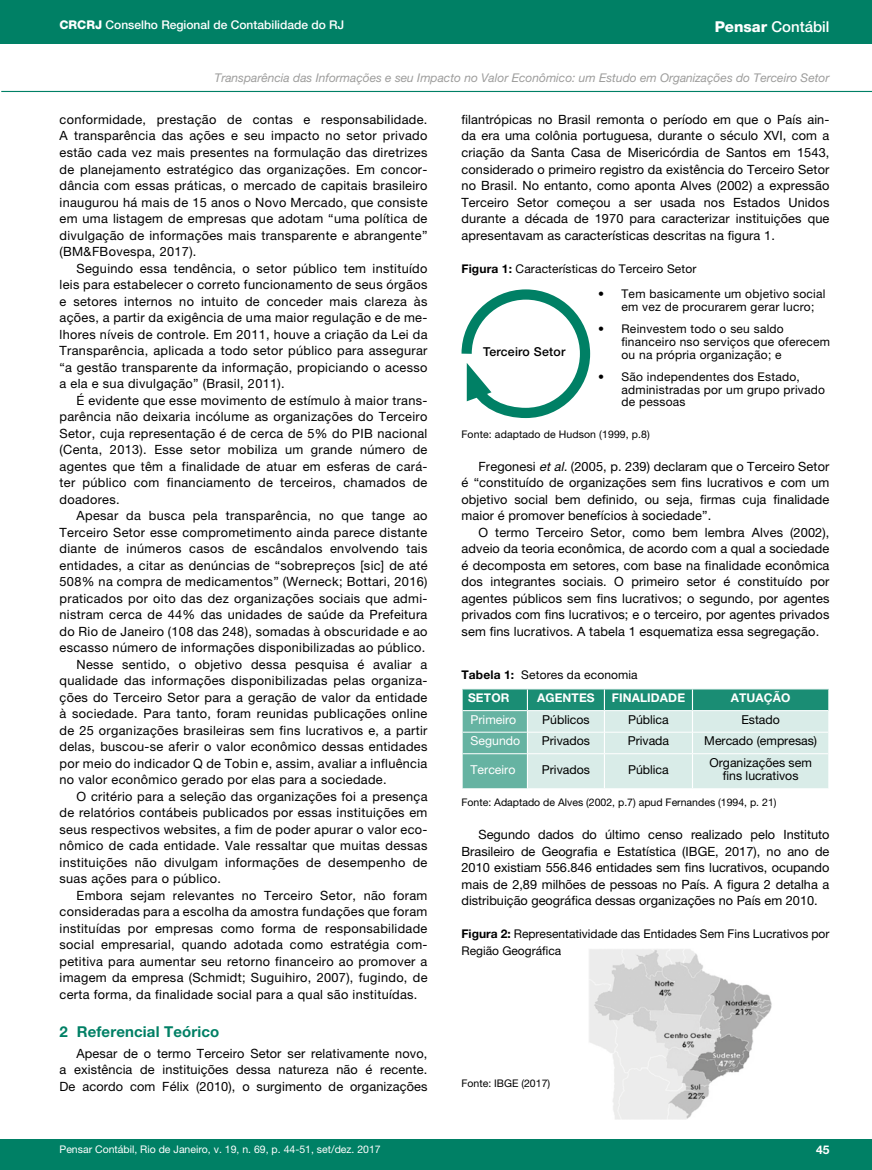
<style>
.page{position:relative;width:872px;height:1170px;background:#fff}
.page>*{position:absolute;margin:0;border:0;box-sizing:border-box;transform-origin:0 0}
.t1{font:700 15px "Helvetica Neue LT Pro";letter-spacing:.01em;color:#008065}
.t2{font:500 15px "Helvetica Neue LT Pro";color:#fff}
.t3{font:12.75px/16.5px "Helvetica Neue LT Pro";letter-spacing:.025em;color:#000;text-align:justify}
.t4{font:12.3px/13.5px "Helvetica Neue LT Pro";color:#000;text-align:center}
.t5{font:12.3px "Helvetica Neue LT Pro";color:#fff}
.t6{font:500 12.3px "Helvetica Neue LT Pro";letter-spacing:.02em;color:#000}
.t7{font:12px/12.9px "Helvetica Neue LT Pro";letter-spacing:.02em;color:#000}
.t8{font:italic 12px "Helvetica Neue LT Pro";color:#9d9d9c}
.t9{font:12px/16.5px "Helvetica Neue LT Pro";color:#000}
.t10{font:500 12px "Helvetica Neue LT Pro";color:#fff}
.t11{font:700 12px "Helvetica Neue LT Pro";letter-spacing:.01em;color:#fff}
.t12{font:10.5px "Helvetica Neue LT Pro";color:#000}
.t13{font:10.5px "Helvetica Neue LT Pro";color:#fff}
.s1{font-weight:800}
.s2{font-weight:700}
.s3{font-style:italic}
.s4{font-weight:700;color:#fff}
</style>
<div class="page">
<div style="left:0;top:0;width:872px;height:44px;background:#008065"></div>
<div style="left:0;top:1139px;width:872px;height:30px;background:#008065"></div>
<hr style="left:443px;top:115px;width:1px;height:986px;background:#9d9d9c">
<hr style="left:1px;top:91px;width:871px;height:1px;background:#008065">
<svg style="left:462px;top:688px;width:367px;height:100px;background:#a5d2c8"></svg>
<svg style="left:461px;top:289px;width:130px;height:130px"></svg>
<img style="left:589px;top:949px;width:183px;height:170px">
<p class="t10" style="left:60px;top:18px;width:286px"><span class="s1">CRCRJ</span> Conselho Regional de Contabilidade do RJ</p>
<p class="t2" style="left:714px;top:17px;width:116px"><span class="s1">Pensar</span> Contábil</p>
<p class="t8" style="left:214px;top:70px;width:616px">Transparência das Informações e seu Impacto no Valor Econômico: um Estudo em Organizações do Terceiro Setor</p>
<p class="t3" style="left:60px;top:111px;width:369px">conformidade, prestação de contas e responsabilidade.<br>A transparência das ações e seu impacto no setor privado estão cada vez mais presentes na formulação das diretrizes de planejamento estratégico das organizações. Em concor&shy;dância com essas práticas, o mercado de capitais brasileiro inaugurou há mais de 15 anos o Novo Mercado, que consiste em uma listagem de empresas que adotam “uma política de divulgação de informações mais transparente e abrangente” (BM&amp;FBovespa, 2017).</p>
<p class="t3" style="left:60px;top:259px;width:369px;text-indent:17px">Seguindo essa tendência, o setor público tem instituído leis para estabelecer o correto funcionamento de seus órgãos e setores internos no intuito de conceder mais clareza às ações, a partir da exigência de uma maior regulação e de me&shy;lhores níveis de controle. Em 2011, houve a criação da Lei da Transparência, aplicada a todo setor público para assegurar “a gestão transparente da informação, propiciando o acesso a ela e sua divulgação” (Brasil, 2011).</p>
<p class="t3" style="left:60px;top:391px;width:369px;text-indent:17px">É evidente que esse movimento de estímulo à maior trans&shy;parência não deixaria incólume as organizações do Terceiro Setor, cuja representação é de cerca de 5% do PIB nacional (Centa, 2013). Esse setor mobiliza um grande número de agentes que têm a finalidade de atuar em esferas de cará&shy;ter público com financiamento de terceiros, chamados de doadores.</p>
<p class="t3" style="left:77px;top:507px;width:352px">Apesar da busca pela transparência, no que tange ao</p>
<p class="t3" style="left:60px;top:523px;width:369px">Terceiro Setor esse comprometimento ainda parece distante</p>
<p class="t3" style="left:60px;top:540px;width:369px">diante de inúmeros casos de escândalos envolvendo tais</p>
<p class="t3" style="left:60px;top:556px;width:369px">entidades, a citar as denúncias de “sobrepreços [sic] de até</p>
<p class="t3" style="left:60px;top:573px;width:369px">508% na compra de medicamentos” (Werneck; Bottari, 2016)</p>
<p class="t3" style="left:60px;top:589px;width:369px">praticados por oito das dez organizações sociais que admi-</p>
<p class="t3" style="left:60px;top:606px;width:369px">nistram cerca de 44% das unidades de saúde da Prefeitura</p>
<p class="t3" style="left:60px;top:622px;width:369px">do Rio de Janeiro (108 das 248), somadas à obscuridade e ao</p>
<p class="t3" style="left:60px;top:639px;width:367px">escasso número de informações disponibilizadas ao público.</p>
<p class="t3" style="left:77px;top:655px;width:352px">Nesse sentido, o objetivo dessa pesquisa é avaliar a</p>
<p class="t3" style="left:60px;top:672px;width:369px">qualidade das informações disponibilizadas pelas organiza-</p>
<p class="t3" style="left:60px;top:688px;width:369px">ções do Terceiro Setor para a geração de valor da entidade</p>
<p class="t3" style="left:60px;top:705px;width:369px">à sociedade. Para tanto, foram reunidas publicações online</p>
<p class="t3" style="left:60px;top:721px;width:369px">de 25 organizações brasileiras sem fins lucrativos e, a partir</p>
<p class="t3" style="left:60px;top:738px;width:369px">delas, buscou-se aferir o valor econômico dessas entidades</p>
<p class="t3" style="left:60px;top:754px;width:369px">por meio do indicador Q de Tobin e, assim, avaliar a influência</p>
<p class="t3" style="left:60px;top:771px;width:329px">no valor econômico gerado por elas para a sociedade.</p>
<p class="t3" style="left:77px;top:787px;width:352px">O critério para a seleção das organizações foi a presença</p>
<p class="t3" style="left:60px;top:804px;width:369px">de relatórios contábeis publicados por essas instituições em</p>
<p class="t3" style="left:60px;top:820px;width:369px">seus respectivos websites, a fim de poder apurar o valor eco-</p>
<p class="t3" style="left:60px;top:837px;width:369px">nômico de cada entidade. Vale ressaltar que muitas dessas</p>
<p class="t3" style="left:60px;top:853px;width:369px">instituições não divulgam informações de desempenho de</p>
<p class="t3" style="left:60px;top:870px;width:163px">suas ações para o público.</p>
<p class="t3" style="left:77px;top:886px;width:352px">Embora sejam relevantes no Terceiro Setor, não foram</p>
<p class="t3" style="left:60px;top:903px;width:369px">consideradas para a escolha da amostra fundações que foram</p>
<p class="t3" style="left:60px;top:919px;width:369px">instituídas por empresas como forma de responsabilidade</p>
<p class="t3" style="left:60px;top:936px;width:369px">social empresarial, quando adotada como estratégia com-</p>
<p class="t3" style="left:60px;top:952px;width:369px">petitiva para aumentar seu retorno financeiro ao promover a</p>
<p class="t3" style="left:60px;top:969px;width:369px">imagem da empresa (Schmidt; Suguihiro, 2007), fugindo, de</p>
<p class="t3" style="left:60px;top:985px;width:359px">certa forma, da finalidade social para a qual são instituídas.</p>
<p class="t1" style="left:60px;top:1022px;width:161px">2 Referencial Teórico</p>
<p class="t3" style="left:60px;top:1044px;width:369px;text-indent:17px">Apesar de o termo Terceiro Setor ser relativamente novo, a existência de instituições dessa natureza não é recente.<br>De acordo com Félix (2010), o surgimento de organizações</p>
<p class="t3" style="left:461px;top:111px;width:369px">filantrópicas no Brasil remonta o período em que o País ain&shy;da era uma colônia portuguesa, durante o século XVI, com a criação da Santa Casa de Misericórdia de Santos em 1543, considerado o primeiro registro da existência do Terceiro Setor no Brasil. No entanto, como aponta Alves (2002) a expressão Terceiro Setor começou a ser usada nos Estados Unidos durante a década de 1970 para caracterizar instituições que apresentavam as características descritas na figura 1.</p>
<p class="t7" style="left:461px;top:262px;width:236px"><span class="s2">Figura 1:</span> Características do Terceiro Setor</p>
<p class="t6" style="left:483px;top:344px;width:84px">Terceiro Setor</p>
<p class="t7" style="left:621px;top:287px;width:205px;text-indent:-23px">• Tem basicamente um objetivo social em vez de procurarem gerar lucro;</p>
<p class="t7" style="left:621px;top:322px;width:210px;text-indent:-23px">• Reinvestem todo o seu saldo financeiro nso serviços que oferecem ou na própria organização; e</p>
<p class="t7" style="left:621px;top:369px;width:205px;text-indent:-23px">• São independentes dos Estado, administradas por um grupo privado de pessoas</p>
<p class="t12" style="left:461px;top:427px;width:190px">Fonte: adaptado de Hudson (1999, p.8)</p>
<p class="t3" style="left:461px;top:457px;width:369px;text-indent:17px">Fregonesi <span class="s3">etal.</span>(2005, p. 239) declaram que o Terceiro Setor é “constituído de organizações sem fins lucrativos e com um objetivo social bem definido, ou seja, firmas cuja finalidade maior é promover benefícios à sociedade”.</p>
<p class="t3" style="left:461px;top:523px;width:369px;text-indent:17px">O termo Terceiro Setor, como bem lembra Alves (2002), adveio da teoria econômica, de acordo com a qual a sociedade é decomposta em setores, com base na finalidade econômica dos integrantes sociais. O primeiro setor é constituído por agentes públicos sem fins lucrativos; o segundo, por agentes privados com fins lucrativos; e o terceiro, por agentes privados sem fins lucrativos. A tabela 1 esquematiza essa segregação.</p>
<p class="t7" style="left:468px;top:663px;width:171px;line-height:22.6px;text-indent:-7px"><span class="s2">Tabela 1:</span> Setores da economia<br><span class="s4">SETOR</span></p>
<p class="t11" style="left:537px;top:690px;width:59px">AGENTES</p>
<p class="t11" style="left:612px;top:690px;width:75px">FINALIDADE</p>
<p class="t11" style="left:730px;top:690px;width:61px">ATUAÇÃO</p>
<p class="t5" style="left:470px;top:712px;width:47px">Primeiro</p>
<p class="t4" style="left:542px;top:712px;width:49px">Públicos</p>
<p class="t4" style="left:628px;top:712px;width:42px">Pública</p>
<p class="t4" style="left:741px;top:712px;width:40px">Estado</p>
<p class="t5" style="left:470px;top:733px;width:51px">Segundo</p>
<p class="t4" style="left:542px;top:733px;width:50px">Privados</p>
<p class="t4" style="left:627px;top:733px;width:43px">Privada</p>
<p class="t4" style="left:704px;top:733px;width:114px">Mercado (empresas)</p>
<p class="t5" style="left:470px;top:761px;width:46px">Terceiro</p>
<p class="t4" style="left:542px;top:762px;width:50px">Privados</p>
<p class="t4" style="left:628px;top:762px;width:42px">Pública</p>
<p class="t4" style="left:709px;top:755px;width:104px">Organizações sem fins lucrativos</p>
<p class="t12" style="left:461px;top:796px;width:316px">Fonte: Adaptado de Alves (2002, p.7) apud Fernandes (1994, p. 21)</p>
<p class="t3" style="left:461px;top:826px;width:369px;text-indent:17px">Segundo dados do último censo realizado pelo Instituto Brasileiro de Geografia e Estatística (IBGE, 2017), no ano de 2010 existiam 556.846 entidades sem fins lucrativos, ocupando mais de 2,89 milhões de pessoas no País. A figura 2 detalha a distribuição geográfica dessas organizações no País em 2010.</p>
<p class="t9" style="left:461px;top:925px;width:369px"><span class="s2">Figura 2:</span> Representatividade das Entidades Sem Fins Lucrativos por<br>Região Geográfica</p>
<p class="t12" style="left:461px;top:1076px;width:90px">Fonte: IBGE (2017)</p>
<p class="t13" style="left:60px;top:1142px;width:323px">Pensar Contábil, Rio de Janeiro, v. 19, n. 69, p. 44-51, set/dez. 2017</p>
<p class="t11" style="left:816px;top:1142px;width:15px">45</p>
</div>
